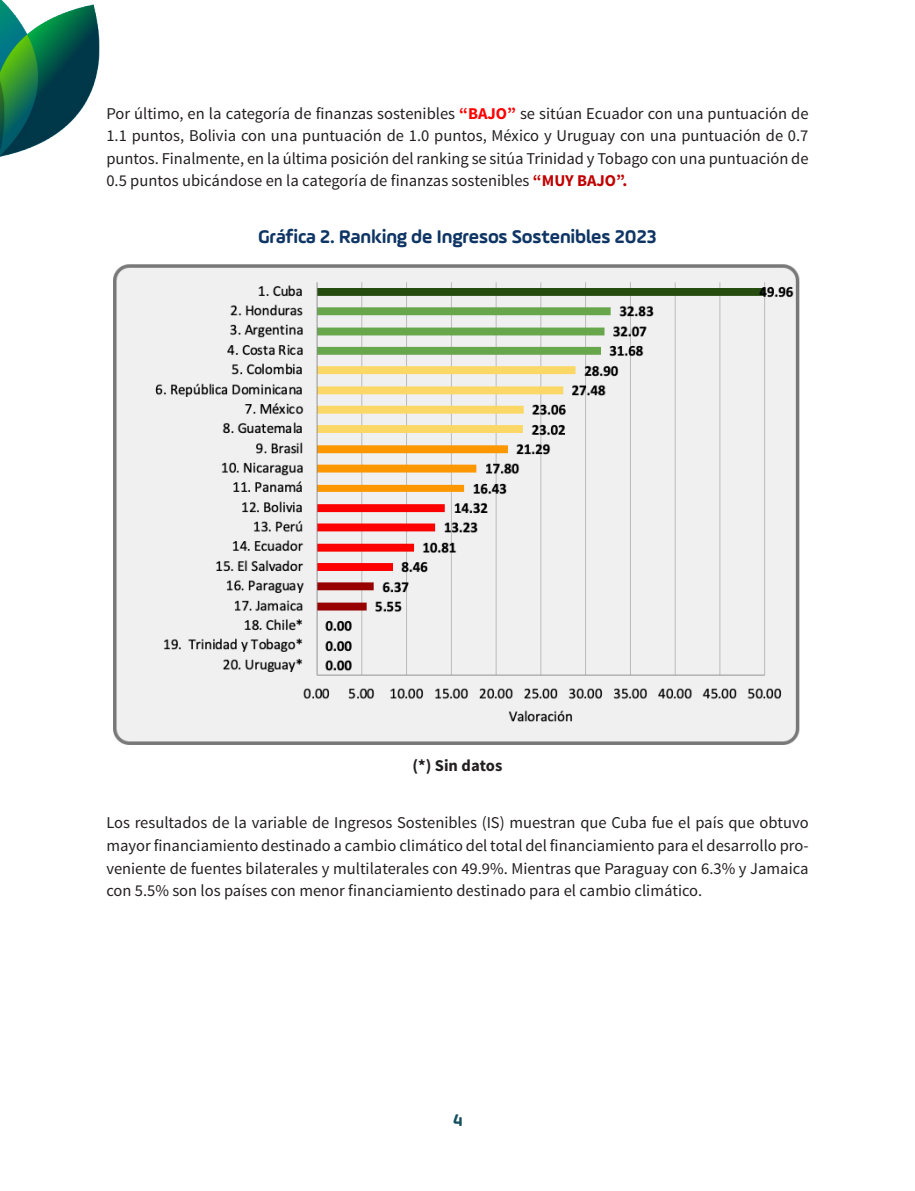
<style>
.page{position:relative;width:915px;height:1191px;background:#fff}
.page>*{position:absolute;margin:0;border:0;box-sizing:border-box;transform-origin:0 0}
.t1{font:700 19.5px "Ample Soft Pro";letter-spacing:-.01em;color:#0e3564}
.t2{font:700 18px "Ample Soft Pro";color:#134f5c}
.t3{font:16.5px/22.5px "Source Sans Pro";color:#231f20;text-align:justify}
.t4{font:700 16.5px "Source Sans Pro";color:#231f20}
.s1{font-weight:700;color:#f00}
.s2{font-weight:700;color:#c00000}
</style>
<div class="page">
<img style="left:0;top:0;width:100px;height:156px">
<img style="left:113px;top:264px;width:687px;height:481px">
<p class="t3" style="left:106px;top:102px;width:703px">Por último, en la categoría de finanzas sostenibles <span class="s1">“BAJO”</span> se sitúan Ecuador con una puntuación de 1.1 puntos, Bolivia con una puntuación de 1.0 puntos, México y Uruguay con una puntuación de 0.7 puntos. Finalmente, en la última posición del ranking se sitúa Trinidad y Tobago con una puntuación de 0.5 puntos ubicándose en la categoría de finanzas sostenibles <span class="s2">“MUY BAJO”.</span></p>
<p class="t1" style="left:258px;top:223px;width:400px">Gráfica 2. Ranking de Ingresos Sostenibles 2023</p>
<p class="t4" style="left:412px;top:755px;width:91px">(*) Sin datos</p>
<p class="t3" style="left:106px;top:812px;width:703px">Los resultados de la variable de Ingresos Sostenibles (IS) muestran que Cuba fue el país que obtuvo mayor financiamiento destinado a cambio climático del total del financiamiento para el desarrollo pro&shy;veniente de fuentes bilaterales y multilaterales con 49.9%. Mientras que Paraguay con 6.3% y Jamaica con 5.5% son los países con menor financiamiento destinado para el cambio climático.</p>
<p class="t2" style="left:452px;top:1107px;width:11px">4</p>
</div>
